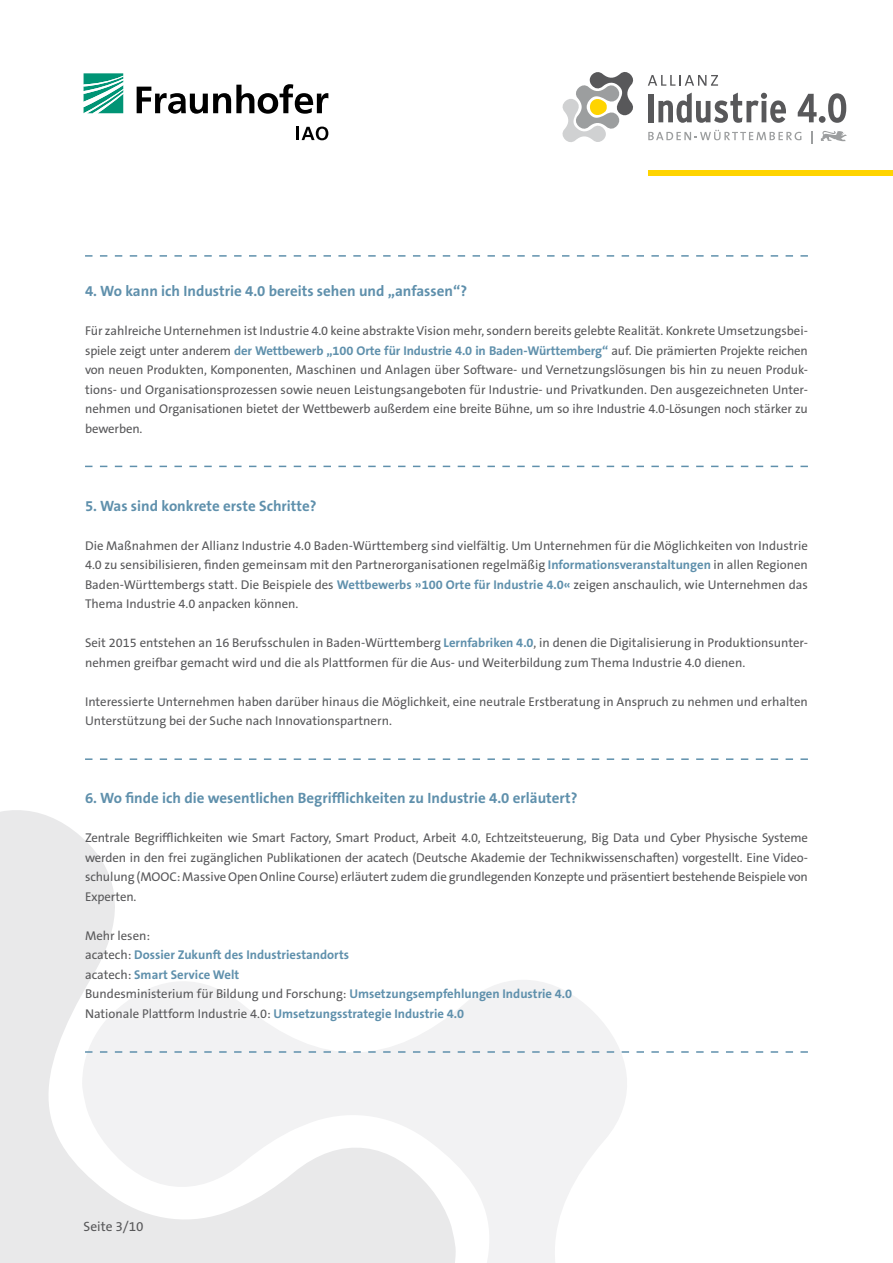
<style>
.page{position:relative;width:893px;height:1263px;background:#fff}
.page>*{position:absolute;margin:0;border:0;box-sizing:border-box;transform-origin:0 0}
.t1{font:700 15px "The Sans B7";color:#5f90ac}
.t2{font:13.5px "The Sans B5 Plain";color:#58585a}
.t3{font:12.75px/19.5px "The Sans B5 Plain";color:#58585a;text-align:justify}
.t4{font:700 12.75px/19.5px "The Sans B7";letter-spacing:-.01em;color:#5f90ac}
.s1{font-family:"The Sans B5 Plain";font-weight:400;color:#58585a}
.s2{font-family:"The Sans B7";font-weight:700;color:#5f90ac}
</style>
<div class="page">
<svg style="left:0;top:810px;width:115px;height:453px;fill:#e9e9ea"></svg>
<svg style="left:82px;top:967px;width:545px;height:296px;fill:#f2f2f3"></svg>
<svg style="left:84px;top:73px;width:39px;height:40px"></svg>
<svg style="left:137px;top:84px;width:191px;height:30px"></svg>
<svg style="left:297px;top:127px;width:31px;height:13px"></svg>
<div style="left:648px;top:170px;width:245px;height:5px;background:#ffd400"></div>
<div style="left:648px;top:94px;width:5px;height:28px;background:#58585a"></div>
<svg style="left:658px;top:93px;width:128px;height:30px"></svg>
<svg style="left:798px;top:94px;width:19px;height:28px"></svg>
<div style="left:819px;top:116px;width:7px;height:7px;background:#58585a;border-radius:50%"></div>
<svg style="left:828px;top:93px;width:18px;height:30px"></svg>
<svg style="left:648px;top:75px;width:70px;height:11px"></svg>
<svg style="left:821px;top:131px;width:26px;height:10px"></svg>
<svg style="left:648px;top:130px;width:153px;height:10px"></svg>
<svg style="left:811px;top:131px;width:1px;height:12px"></svg>
<svg style="left:562px;top:72px;width:72px;height:70px"></svg>
<svg style="left:85px;top:466px;width:723px;height:1px"></svg>
<svg style="left:85px;top:758px;width:723px;height:2px"></svg>
<svg style="left:85px;top:255px;width:723px;height:2px"></svg>
<svg style="left:85px;top:1051px;width:723px;height:2px"></svg>
<p class="t1" style="left:85px;top:283px;width:384px">4. Wo kann ich Industrie 4.0 bereits sehen und „anfassen“?</p>
<p class="t3" style="left:85px;top:322px;width:724px">Für zahlreiche Unternehmen ist Industrie 4.0 keine abstrakte Vision mehr, sondern bereits gelebte Realität. Konkrete Umsetzungsbei-</p>
<p class="t4" style="left:85px;top:341px;width:724px"><span class="s1">spiele zeigt unter anderem</span> der Wettbewerb „100 Orte für Industrie 4.0 in Baden-Württemberg“ <span class="s1">auf. Die prämierten Projekte reichen</span></p>
<p class="t3" style="left:85px;top:361px;width:724px">von neuen Produkten, Komponenten, Maschinen und Anlagen über Software- und Vernetzungslösungen bis hin zu neuen Produk&shy;tions- und Organisationsprozessen sowie neuen Leistungsangeboten für Industrie- und Privatkunden. Den ausgezeichneten Unter&shy;nehmen und Organisationen bietet der Wettbewerb außerdem eine breite Bühne, um so ihre Industrie 4.0-Lösungen noch stärker zu bewerben.</p>
<p class="t1" style="left:85px;top:498px;width:233px">5. Was sind konkrete erste Schritte?</p>
<p class="t3" style="left:85px;top:536px;width:724px">Die Maßnahmen der Allianz Industrie 4.0 Baden-Württemberg sind vielfältig. Um Unternehmen für die Möglichkeiten von Industrie 4.0 zu sensibilisieren, finden gemeinsam mit den Partnerorganisationen regelmäßig <span class="s2">Informationsveranstaltungen</span> in allen Regionen Baden-Württembergs statt. Die Beispiele des <span class="s2">Wettbewerbs »100 Orte für Industrie 4.0«</span> zeigen anschaulich, wie Unternehmen das Thema Industrie 4.0 anpacken können.</p>
<p class="t3" style="left:85px;top:634px;width:724px">Seit 2015 entstehen an 16 Berufsschulen in Baden-Württemberg <span class="s2">Lernfabriken 4.0</span>, in denen die Digitalisierung in Produktionsunter&shy;nehmen greifbar gemacht wird und die als Plattformen für die Aus- und Weiterbildung zum Thema Industrie 4.0 dienen.</p>
<p class="t3" style="left:85px;top:692px;width:724px">Interessierte Unternehmen haben darüber hinaus die Möglichkeit, eine neutrale Erstberatung in Anspruch zu nehmen und erhalten<br>Unterstützung bei der Suche nach Innovationspartnern.</p>
<p class="t1" style="left:85px;top:790px;width:494px">6. Wo finde ich die wesentlichen Begrifflichkeiten zu Industrie 4.0 erläutert?</p>
<p class="t3" style="left:85px;top:829px;width:724px">Zentrale Begrifflichkeiten wie Smart Factory, Smart Product, Arbeit 4.0, Echtzeitsteuerung, Big Data und Cyber Physische Systeme werden in den frei zugänglichen Publikationen der acatech (Deutsche Akademie der Technikwissenschaften) vorgestellt. Eine Video&shy;schulung (MOOC: Massive Open Online Course) erläutert zudem die grundlegenden Konzepte und präsentiert bestehende Beispiele von Experten.</p>
<p class="t3" style="left:85px;top:926px;width:67px">Mehr lesen:</p>
<p class="t4" style="left:85px;top:945px;width:266px"><span class="s1">acatech:</span> Dossier Zukunft des Industriestandorts <span class="s1">acatech:</span> Smart Service Welt</p>
<p class="t3" style="left:85px;top:985px;width:489px">Bundesministerium für Bildung und Forschung: <span class="s2">Umsetzungsempfehlungen Industrie 4.0<br></span>Nationale Plattform Industrie 4.0: <span class="s2">Umsetzungsstrategie Industrie 4.0</span></p>
<p class="t2" style="left:84px;top:1219px;width:62px">Seite 3/10</p>
</div>
